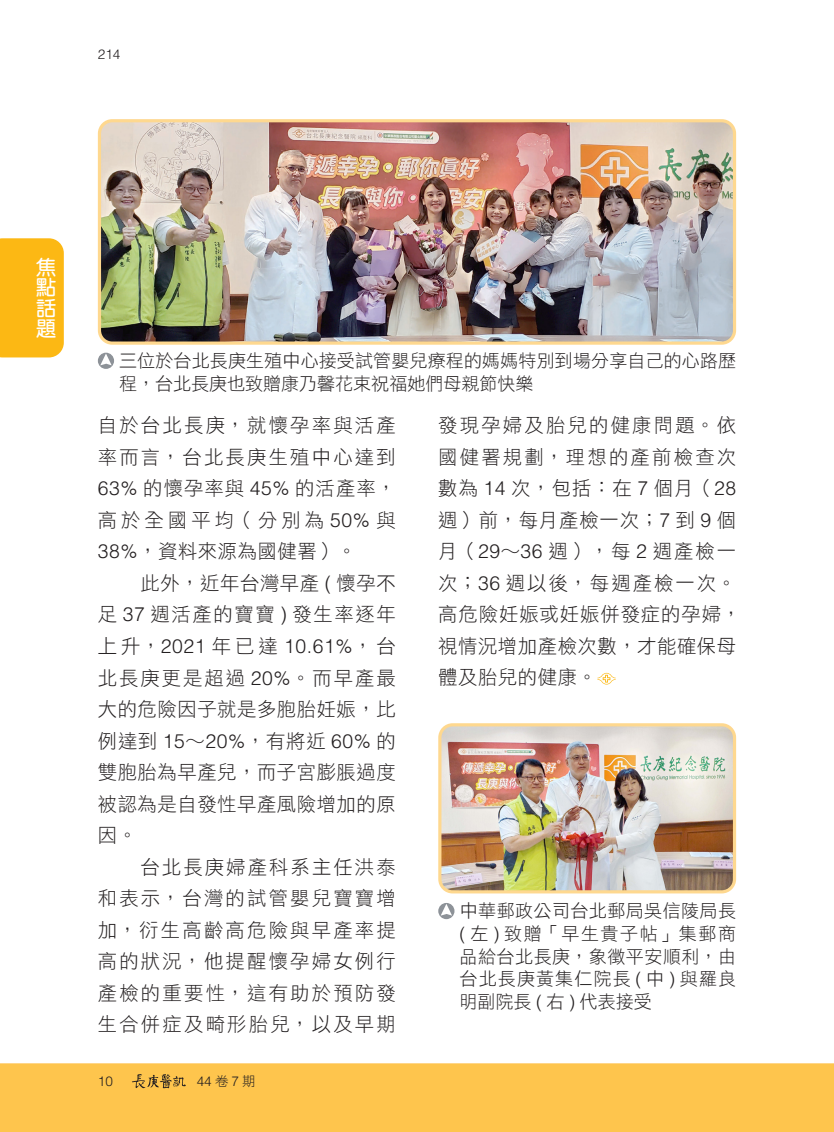
<style>
.page{position:relative;width:834px;height:1132px;background:#fff}
.page>*{position:absolute;margin:0;border:0;box-sizing:border-box;transform-origin:0 0}
.t1{font:700 20.25px/20.2px "AR Yuan B5";color:#fff;text-align:justify}
.t2{font:19.5px/31.5px "DF Hei Std W3";letter-spacing:.085em;color:#231f20;text-align:justify}
.t3{font:19.5px/31.5px "DF Hei Std W3";letter-spacing:.05em;color:#231f20}
.t4{font:300 19.5px "Helvetica LT Std";letter-spacing:.03em;color:#231f20}
.t5{font:18px/22.5px "DF Hei Std W3";letter-spacing:.01em;color:#231f20;text-align:justify}
.t6{font:300 13.5px "Helvetica LT Std";color:#231f20}
.s1{font-family:"Helvetica LT Std";font-weight:300}
.s2{font-family:"DF Hei Std W3";font-weight:400}
</style>
<div class="page">
<div style="left:0;top:1063px;width:833px;height:68px;background:#fec54d"></div>
<svg style="left:597px;top:672px;width:18px;height:12px"></svg>
<svg style="left:438px;top:902px;width:16px;height:16px"></svg>
<svg style="left:440px;top:903px;width:12px;height:12px"></svg>
<img style="left:442px;top:727px;width:290px;height:162px">
<div style="left:438px;top:723px;width:298px;height:170px;border:3px solid #fed88f;border-radius:13px"></div>
<svg style="left:98px;top:352px;width:16px;height:17px"></svg>
<svg style="left:100px;top:353px;width:12px;height:12px"></svg>
<img style="left:99px;top:123px;width:633px;height:220px">
<div style="left:98px;top:119px;width:638px;height:225px;border:3px solid #fed88f;border-radius:13px"></div>
<svg style="left:132px;top:1073px;width:54px;height:14px"></svg>
<div style="left:0;top:238px;width:64px;height:119px;background:#fcb814"></div>
<p class="t6" style="left:98px;top:46px;width:24px">214</p>
<p class="t1" style="left:36px;top:257px;width:21px">焦點話題</p>
<p class="t5" style="left:119px;top:349px;width:618px">三位於台北長庚生殖中心接受試管嬰兒療程的媽媽特別到場分享自己的心路歷程，台北長庚也致贈康乃馨花束祝福她們母親節快樂</p>
<p class="t2" style="left:98px;top:409px;width:299px">自於台北長庚，就懷孕率與活產率而言，台北長庚生殖中心達到<span class="s1">63%</span> 的懷孕率與 <span class="s1">45%</span> 的活產率，高於全國平均（分別為 <span class="s1">50%</span> 與<span class="s1">38%</span>，資料來源為國健署）。</p>
<p class="t2" style="left:98px;top:566px;width:299px;text-align:right">此外，近年台灣早產 <span class="s1">(</span> 懷孕不<br>足 <span class="s1">37</span> 週活產的寶寶 <span class="s1">)</span> 發生率逐年</p>
<p class="t4" style="left:98px;top:633px;width:299px"><span class="s2">上升，</span>2021 <span class="s2">年已達</span> 10.61%<span class="s2">，台</span></p>
<p class="t2" style="left:98px;top:661px;width:299px">北長庚更是超過 <span class="s1">20%</span>。而早產最大的危險因子就是多胞胎妊娠，比例達到 <span class="s1">15</span>∼<span class="s1">20%</span>，有將近 <span class="s1">60%</span> 的雙胞胎為早產兒，而子宮膨脹過度被認為是自發性早產風險增加的原因。</p>
<p class="t2" style="left:98px;top:850px;width:299px;text-indent:43px">台北長庚婦產科系主任洪泰和表示，台灣的試管嬰兒寶寶增加，衍生高齡高危險與早產率提高的狀況，他提醒懷孕婦女例行產檢的重要性，這有助於預防發生合併症及畸形胎兒，以及早期</p>
<p class="t6" style="left:98px;top:1072px;width:17px">10</p>
<p class="t6" style="left:197px;top:1072px;width:60px">44<span class="s2">卷</span>7<span class="s2">期</span></p>
<p class="t3" style="left:438px;top:409px;width:304px">發現孕婦及胎兒的健康問題。依國健署規劃，理想的產前檢查次數為 <span class="s1">14</span> 次，包括：在 <span class="s1">7</span> 個月（<span class="s1">28</span>週）前，每月產檢一次；<span class="s1">7</span> 到 <span class="s1">9</span> 個月（<span class="s1">29</span>∼<span class="s1">36</span> 週），每 <span class="s1">2</span> 週產檢一次；<span class="s1">36</span> 週以後，每週產檢一次。高危險妊娠或妊娠併發症的孕婦，視情況增加產檢次數，才能確保母體及胎兒的健康。</p>
<p class="t5" style="left:459px;top:898px;width:278px">中華郵政公司台北郵局吳信陵局長<span class="s1">(</span> 左 <span class="s1">)</span> 致贈「早生貴子帖」集郵商品給台北長庚，象徵平安順利，由台北長庚黃集仁院長 <span class="s1">(</span> 中 <span class="s1">)</span> 與羅良明副院長 <span class="s1">(</span> 右 <span class="s1">)</span> 代表接受</p>
</div>
